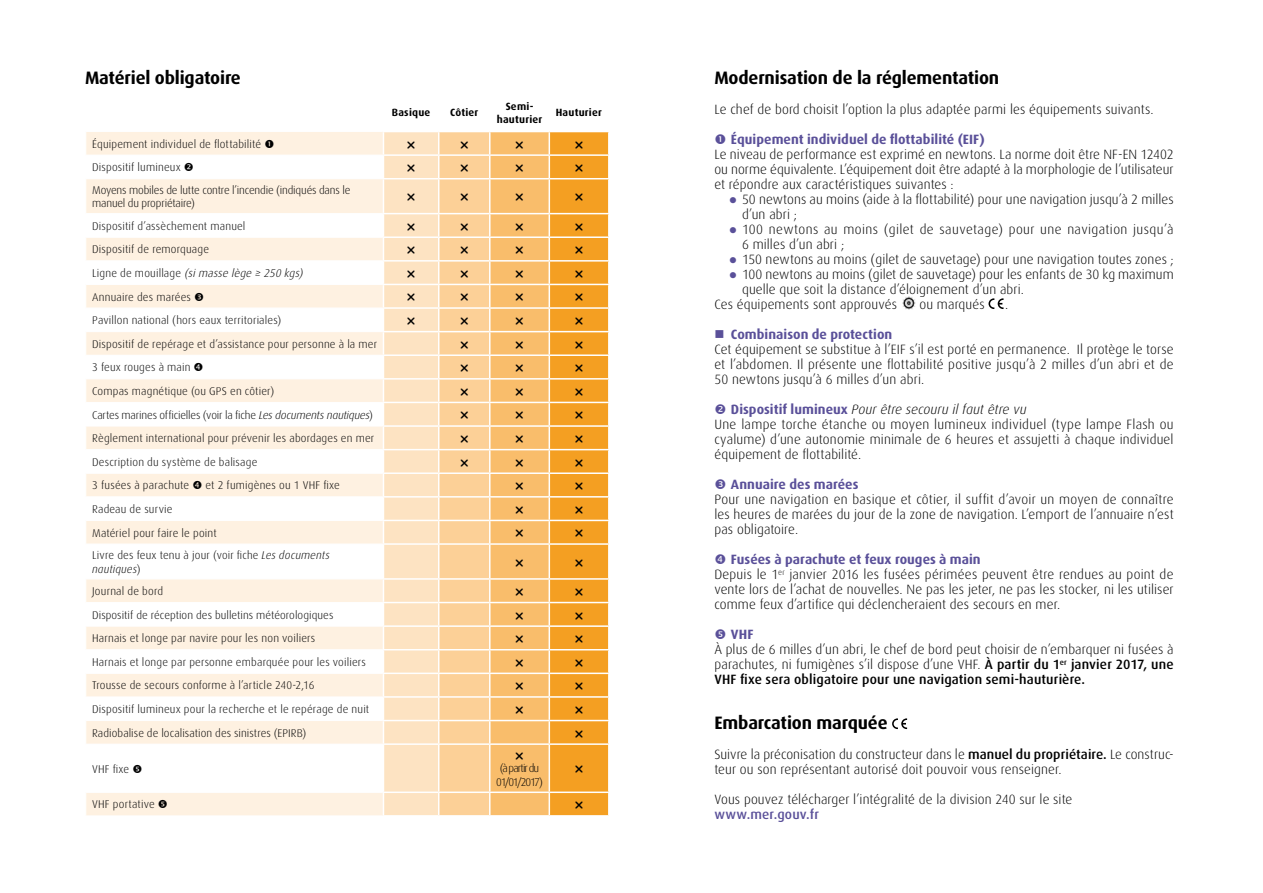
<style>
.page{position:relative;width:1263px;height:893px;background:#fff}
.page>*{position:absolute;margin:0;border:0;box-sizing:border-box;transform-origin:0 0}
.t1{font:700 18px "Dax OT";letter-spacing:-.01em;color:#000}
.t2{font:700 18px "Dax";letter-spacing:-.01em;color:#000}
.t3{font:300 13.5px/15px "Dax OT";letter-spacing:.01em;color:#000;text-align:justify}
.t4{font:700 13.5px "Dax OT";letter-spacing:.005em;color:#5a5099}
.t5{font:300 13.5px "Dax OT";letter-spacing:.03em;color:#000}
.t6{font:700 13.5px "Dax";letter-spacing:.005em;color:#5a5099}
.t7{font:500 13.5px "Dax OT";letter-spacing:.015em;color:#5a5099}
.t8{font:300 11.25px/23.5px "Dax OT";letter-spacing:.015em;color:#000}
.t9{font:300 11.25px/13.5px "Dax OT";letter-spacing:-.015em;color:#000}
.t10{font:300 11.25px/13.5px "Dax OT";letter-spacing:-.085em;color:#000;text-align:center}
.t11{font:700 10.5px/13.5px "Dax OT";letter-spacing:.02em;color:#000;text-align:center}
.s1{font-style:italic}
.s2{font-weight:700;color:#5a5099}
.s3{font-weight:500}
</style>
<div class="page">
<div style="left:87px;top:132px;width:296px;height:684px;background:#fef1e1"></div>
<svg style="left:87px;top:156px;width:296px;height:636px"></svg>
<hr style="left:86px;top:155px;width:297px;height:1px;background:#fff">
<svg style="left:86px;top:132px;width:1px;height:23px"></svg>
<hr style="left:86px;top:178px;width:297px;height:1px;background:#fff">
<hr style="left:86px;top:213px;width:297px;height:1px;background:#fff">
<hr style="left:86px;top:237px;width:297px;height:1px;background:#fff">
<hr style="left:86px;top:261px;width:297px;height:1px;background:#fff">
<hr style="left:86px;top:284px;width:297px;height:1px;background:#fff">
<hr style="left:86px;top:308px;width:297px;height:1px;background:#fff">
<hr style="left:86px;top:331px;width:297px;height:1px;background:#fff">
<hr style="left:86px;top:355px;width:297px;height:1px;background:#fff">
<hr style="left:86px;top:379px;width:297px;height:1px;background:#fff">
<hr style="left:86px;top:402px;width:297px;height:1px;background:#fff">
<hr style="left:86px;top:426px;width:297px;height:1px;background:#fff">
<hr style="left:86px;top:449px;width:297px;height:1px;background:#fff">
<hr style="left:86px;top:473px;width:297px;height:1px;background:#fff">
<hr style="left:86px;top:497px;width:297px;height:1px;background:#fff">
<hr style="left:86px;top:520px;width:297px;height:1px;background:#fff">
<svg style="left:86px;top:238px;width:1px;height:306px"></svg>
<hr style="left:86px;top:544px;width:297px;height:1px;background:#fff">
<hr style="left:86px;top:579px;width:297px;height:1px;background:#fff">
<hr style="left:86px;top:602px;width:297px;height:1px;background:#fff">
<hr style="left:86px;top:673px;width:297px;height:1px;background:#fff">
<hr style="left:86px;top:697px;width:297px;height:1px;background:#fff">
<hr style="left:86px;top:626px;width:297px;height:1px;background:#fff">
<hr style="left:86px;top:649px;width:297px;height:1px;background:#fff">
<hr style="left:86px;top:720px;width:297px;height:1px;background:#fff">
<svg style="left:86px;top:579px;width:1px;height:165px"></svg>
<hr style="left:86px;top:744px;width:297px;height:1px;background:#fff">
<hr style="left:86px;top:792px;width:297px;height:1px;background:#fff">
<svg style="left:86px;top:793px;width:1px;height:22px"></svg>
<svg style="left:903px;top:296px;width:13px;height:13px"></svg>
<svg style="left:988px;top:298px;width:15px;height:11px"></svg>
<svg style="left:892px;top:718px;width:15px;height:11px"></svg>
<svg style="left:265px;top:139px;width:8px;height:9px"></svg>
<svg style="left:185px;top:163px;width:8px;height:8px"></svg>
<svg style="left:195px;top:292px;width:8px;height:9px"></svg>
<svg style="left:195px;top:363px;width:8px;height:8px"></svg>
<svg style="left:193px;top:481px;width:8px;height:8px"></svg>
<svg style="left:133px;top:764px;width:9px;height:8px"></svg>
<svg style="left:159px;top:800px;width:8px;height:8px"></svg>
<svg style="left:383px;top:132px;width:226px;height:684px;background:#f9c782"></svg>
<h1 class="t1" style="left:85px;top:68px;width:157px">Matériel obligatoire</h1>
<p class="t11" style="left:392px;top:106px;width:40px">Basique</p>
<p class="t11" style="left:450px;top:106px;width:30px">Côtier</p>
<p class="t11" style="left:497px;top:99px;width:47px">Semi&shy;hauturier</p>
<p class="t11" style="left:556px;top:106px;width:48px">Hauturier</p>
<p class="t8" style="left:92px;top:132px;width:171px">Équipement individuel de flottabilité<br>Dispositif lumineux</p>
<p class="t9" style="left:92px;top:183px;width:260px">Moyens mobiles de lutte contre l’incendie (indiqués dans le manuel du propriétaire)</p>
<p class="t8" style="left:92px;top:214px;width:286px">Dispositif d’assèchement manuel<br>Dispositif de remorquage<br>L i g n e d e m o u i l l a g e <span class="s1">(simasse lège ≥ 250 kgs)<br></span>Annuaire des marées<br>Pavillon national (hors eaux territoriales)<br>Dispositif de repérage et d’assistance pour personne à la mer 3 feux rouges à main<br>Compas magnétique (ou GPS en côtier)<br>Cartes marines officielles (voir la fiche <span class="s1">Les documents nautiques</span>)<br>Règlement international pour prévenir les abordages en mer Description du système de balisage<br>3 fusées à parachute</p>
<p class="t8" style="left:206px;top:474px;width:136px">et 2 fumigènes ou 1 VHF fixe</p>
<p class="t8" style="left:92px;top:497px;width:126px">Radeau de survie<br>Matériel pour faire le point</p>
<p class="t8" style="left:92px;top:549px;width:239px;line-height:13.5px">Livre des feux tenu à jour (voir fiche <span class="s1">Les documents nautiques</span>)</p>
<p class="t8" style="left:92px;top:579px;width:279px">Journal de bord<br>Dispositif de réception des bulletins météorologiques Harnais et longe par navire pour les non voiliers<br>Harnais et longe par personne embarquée pour les voiliers Trousse de secours conforme à l’article 240-2,16<br>Dispositif lumineux pour la recherche et le repérage de nuit Radiobalise de localisation des sinistres (EPIRB)</p>
<p class="t8" style="left:92px;top:757px;width:39px">VHF fixe</p>
<p class="t10" style="left:496px;top:762px;width:48px">(à partir du<br>01/01/2017)</p>
<p class="t8" style="left:92px;top:793px;width:64px">VHF portative</p>
<h1 class="t1" style="left:714px;top:68px;width:286px">Modernisation de la réglementation</h1>
<p class="t3" style="left:714px;top:102px;width:441px">Le chef de bord choisit l’option la plus adaptée parmi les équipements suivants.</p>
<p class="t4" style="left:731px;top:132px;width:255px">Équipement individuel de flottabilité (EIF)</p>
<p class="t3" style="left:714px;top:147px;width:461px">Le niveau de performance est exprimé en newtons. La norme doit être NF-EN 12402 ou norme équivalente. L’équipement doit être adapté à la morphologie de l’utilisateur et répondre aux caractéristiques suivantes :</p>
<p class="t3" style="left:742px;top:192px;width:433px">50 newtons au moins (aide à la flottabilité) pour une navigation jusqu’à 2 milles</p>
<p class="t3" style="left:742px;top:207px;width:57px">d’un abri ;</p>
<p class="t5" style="left:742px;top:222px;width:433px">100 newtons au moins (gilet de sauvetage) pour une navigation jusqu’à</p>
<p class="t3" style="left:742px;top:237px;width:104px">6 milles d’un abri ;</p>
<p class="t3" style="left:742px;top:252px;width:433px">150 newtons au moins (gilet de sauvetage) pour une navigation toutes zones ;</p>
<p class="t3" style="left:742px;top:267px;width:433px">100 newtons au moins (gilet de sauvetage) pour les enfants de 30 kg maximum</p>
<p class="t3" style="left:742px;top:282px;width:283px">quelle que soit la distance d’éloignement d’un abri.</p>
<p class="t3" style="left:714px;top:297px;width:184px">Ces équipements sont approuvés</p>
<p class="t3" style="left:919px;top:297px;width:67px">ou marqués</p>
<p class="t3" style="left:1005px;top:297px;width:5px">.</p>
<p class="t6" style="left:731px;top:327px;width:163px">Combinaison de protection</p>
<p class="t3" style="left:714px;top:342px;width:461px">Cet équipement se substitue à l’EIF s’il est porté en permanence. Il protège le torse et l’abdomen. Il présente une flottabilité positive jusqu’à 2 milles d’un abri et de 50 newtons jusqu’à 6 milles d’un abri.</p>
<p class="t3" style="left:714px;top:402px;width:461px;text-align:left;text-indent:16px"><span class="s2">Dispositif lumineux</span> <span class="s1">Pour être secouru il faut être vu<br></span>Une lampe torche étanche ou moyen lumineux individuel (type lampe Flash ou cyalume) d’une autonomie minimale de 6 heures et assujetti à chaque individuel équipement de flottabilité.</p>
<p class="t4" style="left:731px;top:477px;width:129px">Annuaire des marées</p>
<p class="t3" style="left:714px;top:492px;width:461px">Pour une navigation en basique et côtier, il suffit d’avoir un moyen de connaître les heures de marées du jour de la zone de navigation. L’emport de l’annuaire n’est pas obligatoire.</p>
<p class="t3" style="left:714px;top:552px;width:461px;text-align:left;text-indent:16px"><span class="s2">Fusées à parachute et feux rouges à main<br></span>Depuis le 1<sup>er</sup> janvier 2016 les fusées périmées peuvent être rendues au point de vente lors de l’achat de nouvelles. Ne pas les jeter, ne pas les stocker, ni les utiliser comme feux d’artifice qui déclencheraient des secours en mer.</p>
<p class="t4" style="left:731px;top:627px;width:24px">VHF</p>
<p class="t3" style="left:714px;top:642px;width:461px">À plus de 6 milles d’un abri, le chef de bord peut choisir de n’embarquer ni fusées à parachutes, ni fumigènes s’il dispose d’une VHF. <span class="s3">À partir du 1</span><sup>er</sup> <span class="s3">janvier 2017, une VHF fixe sera obligatoire pour une navigation semi-hauturière.</span></p>
<h1 class="t2" style="left:714px;top:713px;width:175px">Embarcation marquée</h1>
<p class="t3" style="left:714px;top:747px;width:461px">Suivre la préconisation du constructeur dans le <span class="s3">manuel du propriétaire.</span> Le construc&shy;teur ou son représentant autorisé doit pouvoir vous renseigner.</p>
<p class="t3" style="left:714px;top:792px;width:359px">Vous pouvez télécharger l’intégralité de la division 240 sur le site</p>
<p class="t7" style="left:714px;top:807px;width:106px">www.mer.gouv.fr</p>
</div>
